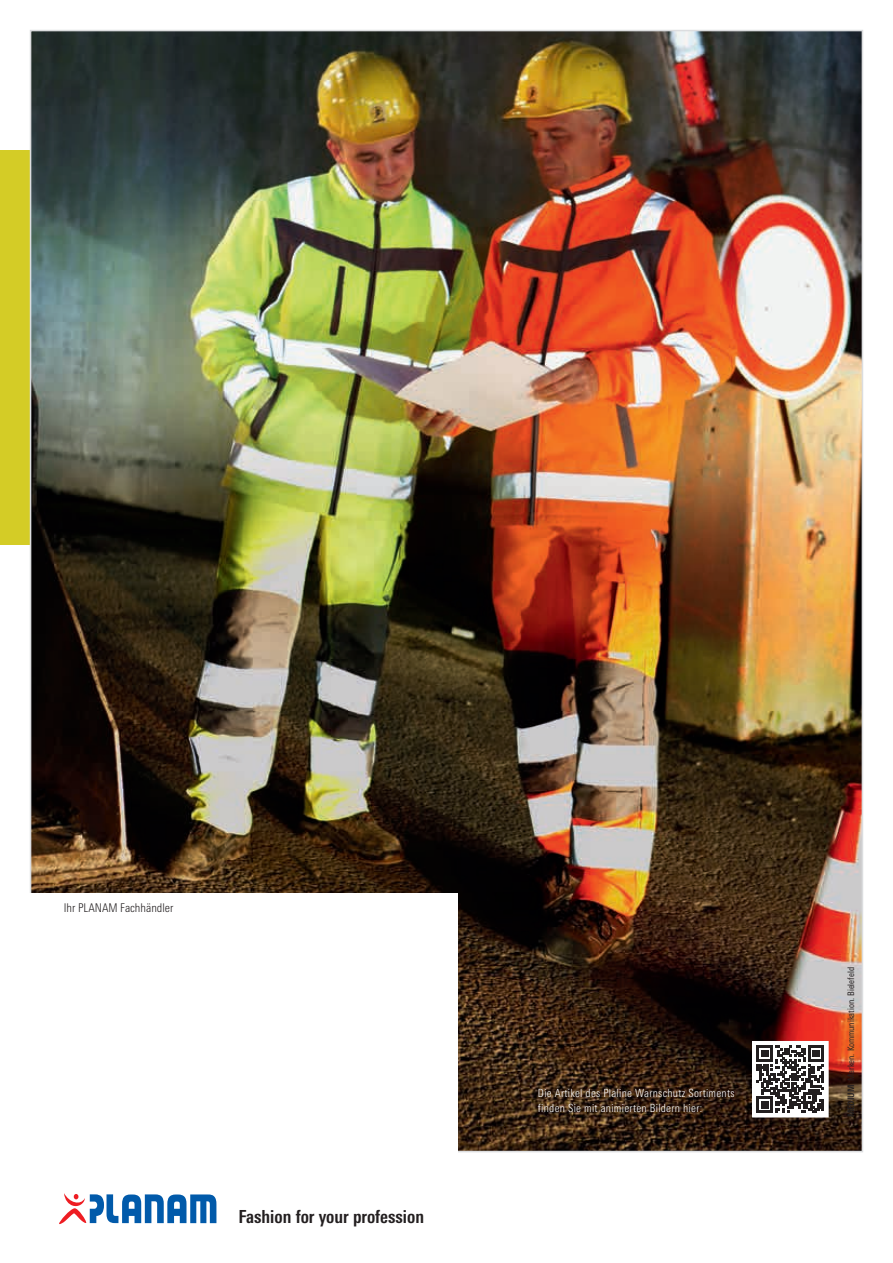
<style>
.page{position:relative;width:893px;height:1263px;background:#fff}
.page>*{position:absolute;margin:0;border:0;box-sizing:border-box;transform-origin:0 0}
.t1{font:700 condensed 18px "Univers Next Pro";color:#231f20}
.t2{font:300 condensed 12px "Univers Next Pro";color:#231f20}
.t3{font:300 condensed 11.25px/15.1px "Univers Next Pro";letter-spacing:.025em;color:#fff}
.t4{font:condensed 9px "Univers Next Pro";color:#231f20}
.s1{font-weight:700}
</style>
<div class="page">
<div style="left:0;top:150px;width:33px;height:395px;background:#d4cc26"></div>
<svg style="left:59px;top:1193px;width:157px;height:31px"></svg>
<img style="left:30px;top:30px;width:833px;height:1122px">
<div style="left:28px;top:893px;width:430px;height:273px;background:#fff"></div>
<svg style="left:752px;top:1041px;width:77px;height:76px"></svg>
<p class="t2" style="left:64px;top:900px;width:111px">Ihr PLANAM Fachhändler</p>
<h1 class="t1" style="left:238px;top:1206px;width:187px">Fashion for your profession</h1>
<p class="t3" style="left:538px;top:1085px;width:198px">Die Artikel des Plaline Warnschutz Sortiments finden Sie mit animierten Bildern hier:</p>
<p class="t4" style="left:846px;top:1117px;width:152px;rotate:-90deg"><span class="s1">MEDIUM</span> Marken. Kommunikation. Bielefeld</p>
</div>
